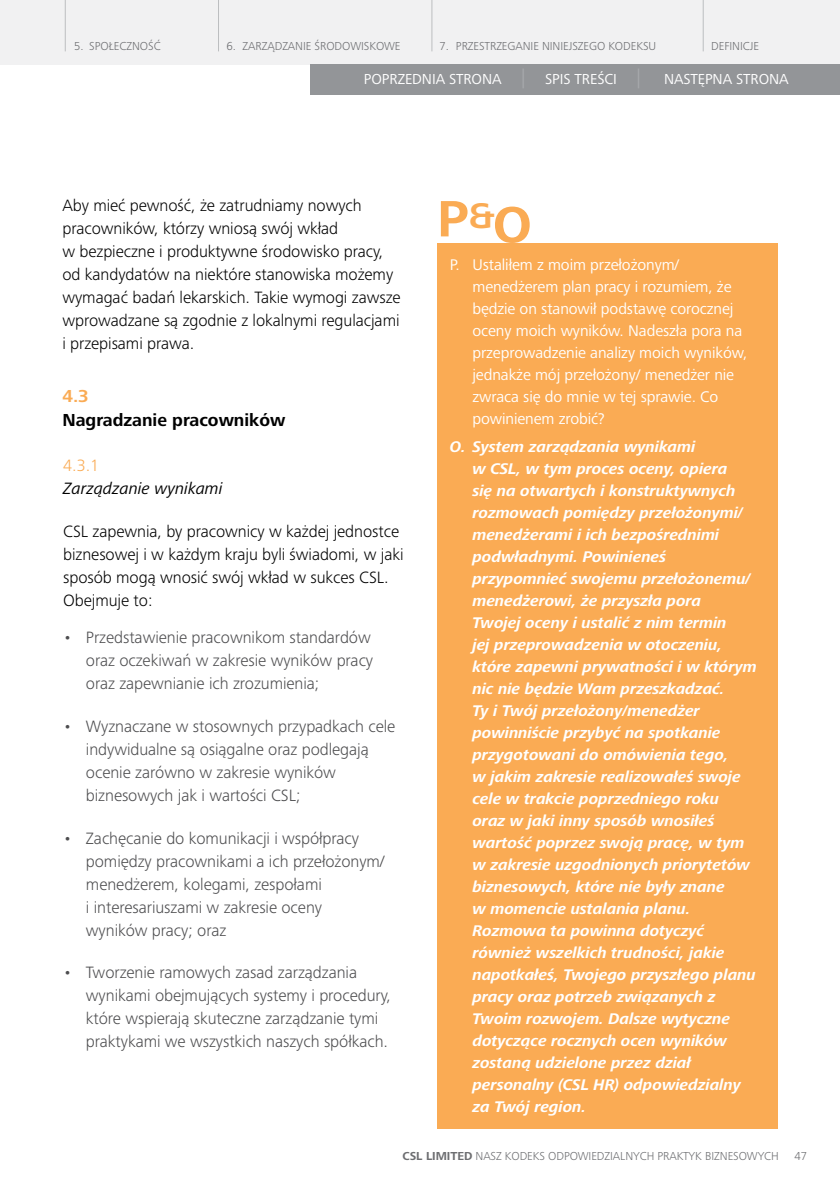
<style>
.page{position:relative;width:840px;height:1191px;background:#fff}
.page>*{position:absolute;margin:0;border:0;box-sizing:border-box;transform-origin:0 0}
.t1{font:700 53px "Frutiger Next LTW1 G";color:#faab54}
.t2{font:700 18px "Frutiger Next LTW1 G";color:#000}
.t3{font:700 18px "Frutiger Next LTW1 G";color:#faab54}
.t4{font:300 17px/23px "Frutiger Next LTW1 G";letter-spacing:-.005em;color:#4d4d4f}
.t5{font:300 17px/23px "Frutiger Next LTW1 G";letter-spacing:-.005em;color:#000}
.t6{font:italic 17px "Frutiger Next LTW1 G";color:#000}
.t7{font:300 17px "Frutiger Next LTW1 G";color:#faab54}
.t8{font:italic 700 16px/22px "Frutiger Next LTW1 G";letter-spacing:-.005em;color:#fff}
.t9{font:16px/22px "Frutiger Next LTW1 G";letter-spacing:-.005em;color:#fff}
.t10{font:15px "Frutiger Next LTW1 G";letter-spacing:-.005em;color:#fff}
.t11{font:300 12px "Frutiger Next LTW1 G";letter-spacing:-.005em;color:#6d6e71}
.s1{font-weight:300;font-size:20px;color:#a7a9ac}
.s2{font-weight:700}
</style>
<div class="page">
<div style="left:0;top:0;width:839px;height:64px;background:#f1f1f2"></div>
<hr style="left:65px;top:0;width:1px;height:51px;background:#bcbec0">
<hr style="left:218px;top:0;width:1px;height:51px;background:#bcbec0">
<hr style="left:431px;top:0;width:1px;height:51px;background:#bcbec0">
<hr style="left:702px;top:0;width:1px;height:51px;background:#bcbec0">
<div style="left:310px;top:64px;width:529px;height:30px;background:#939598"></div>
<div style="left:437px;top:243px;width:340px;height:885px;background:#faab54"></div>
<p class="t11" style="left:74px;top:39px;width:88px">5. SPOŁECZNOŚĆ</p>
<p class="t11" style="left:226px;top:39px;width:175px">6. ZARZĄDZANIE ŚRODOWISKOWE</p>
<p class="t11" style="left:439px;top:39px;width:218px">7. PRZESTRZEGANIE NINIEJSZEGO KODEKSU</p>
<p class="t11" style="left:710px;top:39px;width:49px">DEFINICJE</p>
<p class="t10" style="left:364px;top:70px;width:163px">POPRZEDNIA STRONA <span class="s1">|</span></p>
<p class="t10" style="left:544px;top:70px;width:97px">SPIS TREŚCI <span class="s1">|</span></p>
<p class="t10" style="left:663px;top:70px;width:126px">NASTĘPNA STRONA</p>
<p class="t5" style="left:62px;top:194px;width:339px">Aby mieć pewność, że zatrudniamy nowych pracowników, którzy wniosą swój wkład<br>w bezpieczne i produktywne środowisko pracy, od kandydatów na niektóre stanowiska możemy wymagać badań lekarskich. Takie wymogi zawsze wprowadzane są zgodnie z lokalnymi regulacjami i przepisami prawa.</p>
<p class="t3" style="left:62px;top:386px;width:28px">4.3</p>
<p class="t2" style="left:62px;top:410px;width:224px">Nagradzanie pracowników</p>
<p class="t7" style="left:63px;top:455px;width:38px">4.3.1</p>
<p class="t6" style="left:63px;top:478px;width:161px">Zarządzanie wynikami</p>
<p class="t5" style="left:63px;top:519px;width:341px">CSL zapewnia, by pracownicy w każdej jednostce biznesowej i w każdym kraju byli świadomi, w jaki sposób mogą wnosić swój wkład w sukces CSL.<br>Obejmuje to:</p>
<p class="t4" style="left:86px;top:625px;width:288px;text-indent:-23px">• Przedstawienie pracownikom standardów oraz oczekiwań w zakresie wyników pracy oraz zapewnianie ich zrozumienia;</p>
<p class="t4" style="left:86px;top:714px;width:311px;text-indent:-23px">• Wyznaczane w stosownych przypadkach cele indywidualne są osiągalne oraz podlegają ocenie zarówno w zakresie wyników biznesowych jak i wartości CSL;</p>
<p class="t4" style="left:86px;top:826px;width:300px;text-indent:-23px">• Zachęcanie do komunikacji i współpracy pomiędzy pracownikami a ich przełożonym/ menedżerem, kolegami, zespołami<br>i interesariuszami w zakresie oceny wyników pracy; oraz</p>
<p class="t4" style="left:86px;top:961px;width:306px;text-indent:-23px">• Tworzenie ramowych zasad zarządzania wynikami obejmujących systemy i procedury, które wspierają skuteczne zarządzanie tymi praktykami we wszystkich naszych spółkach.</p>
<h1 class="t1" style="left:437px;top:191px;width:96px">P<sup>&amp;</sup>O</h1>
<p class="t9" style="left:472px;top:254px;width:276px;text-indent:-23px">P. Ustaliłem z moim przełożonym/ menedżerem plan pracy i rozumiem, że będzie on stanowił podstawę corocznej oceny moich wyników. Nadeszła pora na przeprowadzenie analizy moich wyników, jednakże mój przełożony/ menedżer nie zwraca się do mnie w tej sprawie. Co powinienem zrobić?</p>
<p class="t8" style="left:472px;top:436px;width:286px;text-indent:-23px">O. System zarządzania wynikami<br>w CSL, w tym proces oceny, opiera<br>się na otwartych i konstruktywnych rozmowach pomiędzy przełożonymi/ menedżerami i ich bezpośrednimi podwładnymi. Powinieneś przypomnieć swojemu przełożonemu/ menedżerowi, że przyszła pora<br>Twojej oceny i ustalić z nim termin<br>jej przeprowadzenia w otoczeniu, które zapewni prywatności i w którym nic nie będzie Wam przeszkadzać.<br>Ty i Twój przełożony/menedżer powinniście przybyć na spotkanie przygotowani do omówienia tego,<br>w jakim zakresie realizowałeś swoje cele w trakcie poprzedniego roku<br>oraz w jaki inny sposób wnosiłeś wartość poprzez swoją pracę, w tym w zakresie uzgodnionych priorytetów biznesowych, które nie były znane<br>w momencie ustalania planu.<br>Rozmowa ta powinna dotyczyć również wszelkich trudności, jakie napotkałeś, Twojego przyszłego planu pracy oraz potrzeb związanych z<br>Twoim rozwojem. Dalsze wytyczne dotyczące rocznych ocen wyników zostaną udzielone przez dział personalny (CSL HR) odpowiedzialny za Twój region.</p>
<p class="t11" style="left:402px;top:1149px;width:377px"><span class="s2">CSL LIMITED</span> NASZ KODEKS ODPOWIEDZIALNYCH PRAKTYK BIZNESOWYCH</p>
<p class="t11" style="left:794px;top:1149px;width:14px">47</p>
</div>
